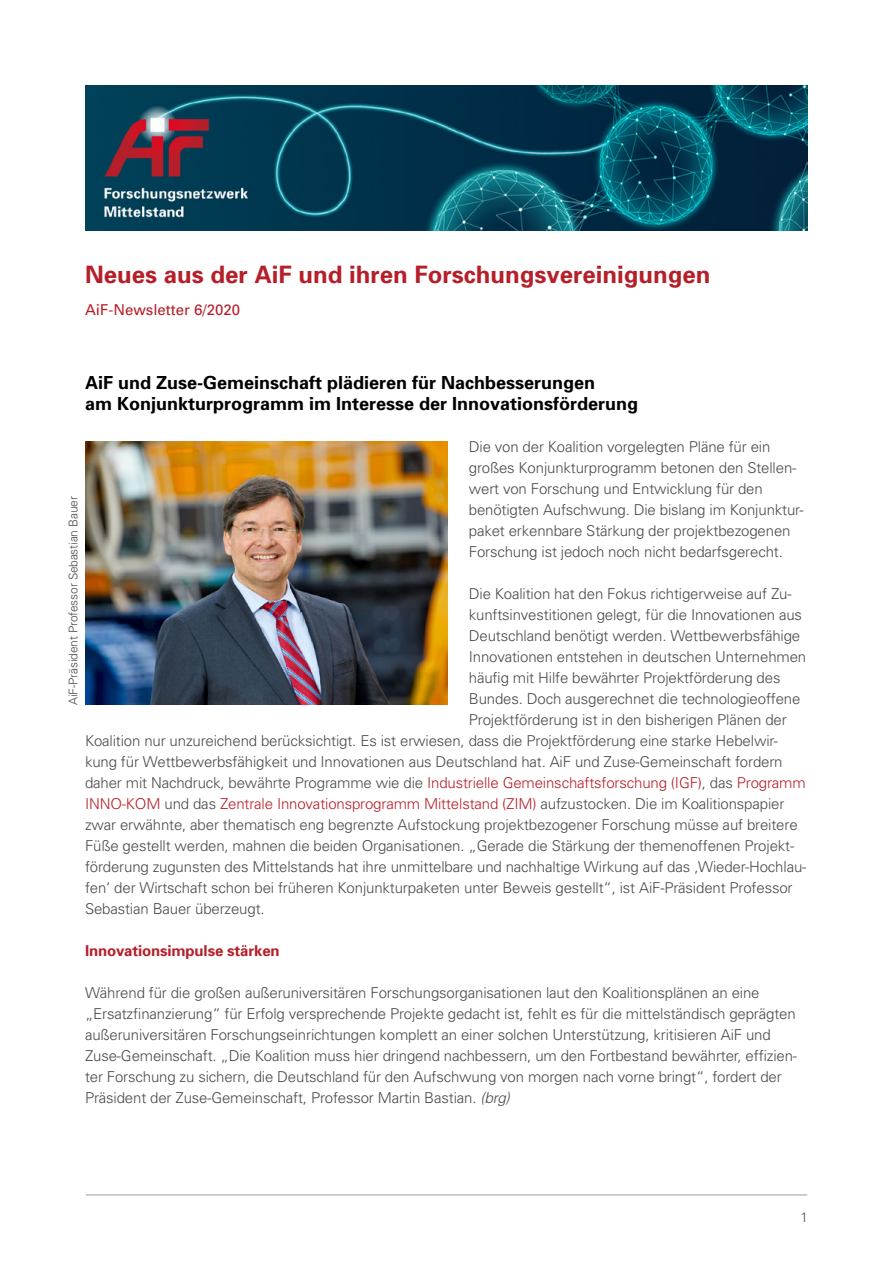
<style>
.page{position:relative;width:893px;height:1263px;background:#fff}
.page>*{position:absolute;margin:0;border:0;box-sizing:border-box;transform-origin:0 0}
.Einf__Abs{font:700 24px "Univers";color:#b61f29}
.t1{font:700 18px/21px "Univers";color:#000}
.t2{font:300 15px/21px "Univers";letter-spacing:-.01em;color:#4a4a49}
.t3{font:300 15px "Univers";letter-spacing:-.01em;color:#b61f29}
.t4{font:700 15px "Univers";letter-spacing:-.01em;color:#b61f29}
.Einf__Abs-2{font:15px "Univers";color:#b61f29}
.Einf__Abs-3{font:300 13.5px "Univers";color:#4a4a49}
.Einf__Abs-4{font:300 12px "Univers";letter-spacing:-.015em;color:#4a4a49}
.s1{color:#4a4a49}
.s2{font-family:"Univers S";font-style:italic}
</style>
<div class="page">
<img style="left:85px;top:85px;width:723px;height:146px">
<hr style="left:86px;top:1194px;width:721px;height:1px;background:#9d9d9c">
<img style="left:86px;top:441px;width:362px;height:264px">
<p class="Einf__Abs" style="left:85px;top:260px;width:627px">Neues aus der AiF und ihren Forschungsvereinigungen</p>
<p class="Einf__Abs-2" style="left:85px;top:301px;width:157px">AiF-Newsletter 6/2020</p>
<p class="t1" style="left:85px;top:372px;width:555px">AiF und Zuse-Gemeinschaft plädieren für Nachbesserungen<br>am Konjunkturprogramm im Interesse der Innovationsförderung</p>
<p class="t2" style="left:469px;top:436px;width:336px">Die von der Koalition vorgelegten Pläne für ein großes Konjunkturprogramm betonen den Stellen&shy;wert von Forschung und Entwicklung für den benötigten Aufschwung. Die bislang im Konjunktur&shy;paket erkennbare Stärkung der projektbezogenen Forschung ist jedoch noch nicht bedarfsgerecht.</p>
<p class="t2" style="left:469px;top:583px;width:324px">Die Koalition hat den Fokus richtigerweise auf Zu-</p>
<p class="t2" style="left:469px;top:604px;width:335px">kunftsinvestitionen gelegt, für die Innovationen aus</p>
<p class="t2" style="left:469px;top:625px;width:333px">Deutschland benötigt werden. Wettbewerbsfähige</p>
<p class="t2" style="left:469px;top:646px;width:339px">Innovationen entstehen in deutschen Unternehmen</p>
<p class="t2" style="left:469px;top:667px;width:313px">häufig mit Hilfe bewährter Projektförderung des</p>
<p class="t2" style="left:469px;top:688px;width:333px">Bundes. Doch ausgerechnet die technologieoffene</p>
<p class="t2" style="left:469px;top:709px;width:319px">Projektförderung ist in den bisherigen Plänen der</p>
<p class="t2" style="left:85px;top:730px;width:694px">Koalition nur unzureichend berücksichtigt. Es ist erwiesen, dass die Projektförderung eine starke Hebelwir-</p>
<p class="t2" style="left:85px;top:751px;width:699px">kung für Wettbewerbsfähigkeit und Innovationen aus Deutschland hat. AiF und Zuse-Gemeinschaft fordern</p>
<p class="t3" style="left:85px;top:774px;width:722px"><span class="s1">daher mit Nachdruck, bewährte Programme wie die</span> Industrielle Gemeinschaftsforschung (IGF)<span class="s1">, das</span> Programm</p>
<p class="t3" style="left:85px;top:795px;width:701px">INNO-KOM <span class="s1">und das</span> Zentrale Innovationsprogramm Mittelstand (ZIM) <span class="s1">aufzustocken. Die im Koalitionspapier</span></p>
<p class="t2" style="left:85px;top:814px;width:714px">zwar erwähnte, aber thematisch eng begrenzte Aufstockung projektbezogener Forschung müsse auf breitere</p>
<p class="t2" style="left:85px;top:835px;width:711px">Füße gestellt werden, mahnen die beiden Organisationen. „Gerade die Stärkung der themenoffenen Projekt-</p>
<p class="t2" style="left:85px;top:856px;width:723px">förderung zugunsten des Mittelstands hat ihre unmittelbare und nachhaltige Wirkung auf das ‚Wieder-Hochlau-</p>
<p class="t2" style="left:85px;top:877px;width:709px">fen‘ der Wirtschaft schon bei früheren Konjunkturpaketen unter Beweis gestellt“, ist AiF-Präsident Professor</p>
<p class="t2" style="left:85px;top:898px;width:181px">Sebastian Bauer überzeugt.</p>
<p class="t4" style="left:85px;top:942px;width:196px">Innovationsimpulse stärken</p>
<p class="t2" style="left:85px;top:982px;width:714px">Während für die großen außeruniversitären Forschungsorganisationen laut den Koalitionsplänen an eine „Ersatzfinanzierung“ für Erfolg versprechende Projekte gedacht ist, fehlt es für die mittelständisch geprägten außeruniversitären Forschungseinrichtungen komplett an einer solchen Unterstützung, kritisieren AiF und Zuse-Gemeinschaft. „Die Koalition muss hier dringend nachbessern, um den Fortbestand bewährter, effizien&shy;ter Forschung zu sichern, die Deutschland für den Aufschwung von morgen nach vorne bringt“, fordert der Präsident der Zuse-Gemeinschaft, Professor Martin Bastian. <span class="s2">(brg)</span></p>
<p class="Einf__Abs-4" style="left:66px;top:705px;width:210px;rotate:-90deg">AiF-Präsident Professor Sebastian Bauer</p>
<p class="Einf__Abs-3" style="left:800px;top:1209px;width:9px">1</p>
</div>
